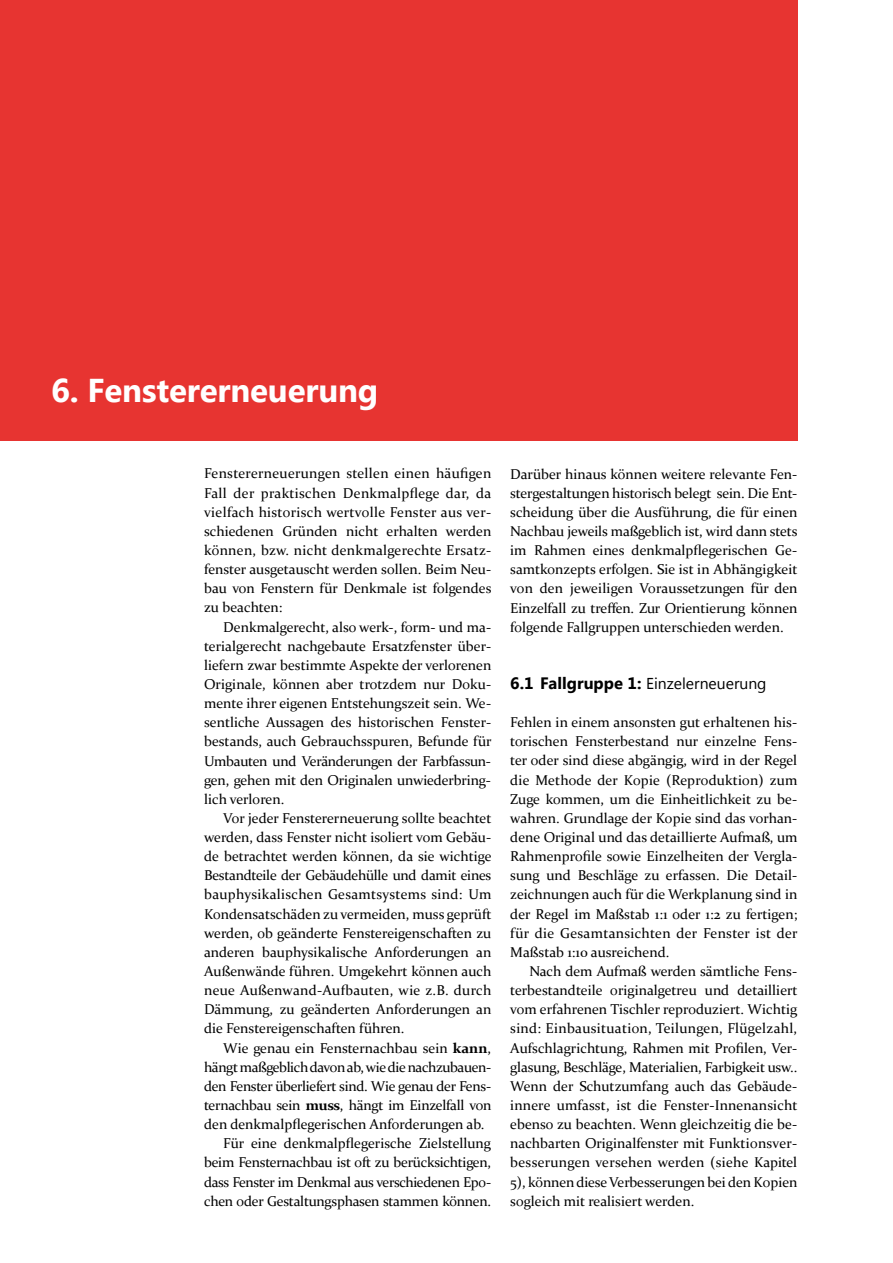
<style>
.page{position:relative;width:893px;height:1263px;background:#fff}
.page>*{position:absolute;margin:0;border:0;box-sizing:border-box;transform-origin:0 0}
.t1{font:700 33px "Lao UI";letter-spacing:-.005em;color:#fff}
.t2{font:15.75px "Lao UI";color:#000}
.t3{font:14.25px/19.2px "Constantia";letter-spacing:-.01em;color:#000;text-align:justify}
.t4{font:14.25px "Constantia";letter-spacing:-.03em;color:#000}
.s1{font-weight:700}
.s2{font-weight:700;font-size:16.5px}
</style>
<div class="page">
<div style="left:0;top:0;width:797px;height:440px;background:#e73431"></div>
<h1 class="t1" style="left:51px;top:368px;width:329px">6. Fenstererneuerung</h1>
<p class="t3" style="left:204px;top:463px;width:289px">Fenstererneuerungen stellen einen häufigen Fall der praktischen Denkmalpflege dar, da vielfach historisch wertvolle Fenster aus ver&shy;schiedenen Gründen nicht erhalten werden können, bzw. nicht denkmalgerechte Ersatz&shy;fenster ausgetauscht werden sollen. Beim Neu&shy;bau von Fenstern für Denkmale ist folgendes zu beachten:</p>
<p class="t3" style="left:204px;top:616px;width:289px;text-indent:19px">Denkmalgerecht, also werk-, form- und ma&shy;terialgerecht nachgebaute Ersatzfenster über&shy;liefern zwar bestimmte Aspekte der verlorenen Originale, können aber trotzdem nur Doku&shy;mente ihrer eigenen Entstehungszeit sein. We&shy;sentliche Aussagen des historischen Fenster&shy;bestands, auch Gebrauchsspuren, Befunde für Umbauten und Veränderungen der Farbfassun&shy;gen, gehen mit den Originalen unwiederbring&shy;lich verloren.</p>
<p class="t3" style="left:204px;top:808px;width:289px;text-indent:19px">Vor jeder Fenstererneuerung sollte beachtet werden, dass Fenster nicht isoliert vom Gebäu&shy;de betrachtet werden können, da sie wichtige Bestandteile der Gebäudehülle und damit eines bauphysikalischen Gesamtsystems sind: Um Kondensatschäden zu vermeiden, muss geprüft werden, ob geänderte Fenstereigenschaften zu anderen bauphysikalische Anforderungen an Außenwände führen. Umgekehrt können auch neue Außenwand-Aufbauten, wie z.B. durch Dämmung, zu geänderten Anforderungen an die Fenstereigenschaften führen.</p>
<p class="t3" style="left:223px;top:1037px;width:269px">Wie genau ein Fensternachbau sein <span class="s1">kann</span>,</p>
<p class="t4" style="left:204px;top:1057px;width:288px">hängt maßgeblich davon ab, wie die nachzubauen-</p>
<p class="t3" style="left:204px;top:1076px;width:289px">den Fenster überliefert sind. Wie genau der Fens-</p>
<p class="t3" style="left:204px;top:1095px;width:289px">ternachbau sein <span class="s1">muss</span>, hängt im Einzelfall von</p>
<p class="t3" style="left:204px;top:1114px;width:282px">den denkmalpflegerischen Anforderungen ab.</p>
<p class="t3" style="left:223px;top:1133px;width:269px">Für eine denkmalpflegerische Zielstellung</p>
<p class="t3" style="left:204px;top:1152px;width:289px">beim Fensternachbau ist oft zu berücksichtigen,</p>
<p class="t4" style="left:204px;top:1172px;width:289px">dass Fenster im Denkmal aus verschiedenen Epo-</p>
<p class="t3" style="left:204px;top:1190px;width:289px">chen oder Gestaltungsphasen stammen können.</p>
<p class="t3" style="left:510px;top:463px;width:289px">Darüber hinaus können weitere relevante Fen&shy;stergestaltungen historisch belegt sein. Die Ent&shy;scheidung über die Ausführung, die für einen Nachbau jeweils maßgeblich ist, wird dann stets im Rahmen eines denkmalpflegerischen Ge&shy;samtkonzepts erfolgen. Sie ist in Abhängigkeit von den jeweiligen Voraussetzungen für den Einzelfall zu treffen. Zur Orientierung können folgende Fallgruppen unterschieden werden.</p>
<p class="t2" style="left:510px;top:673px;width:258px"><span class="s2">6.1 Fallgruppe 1:</span> Einzelerneuerung</p>
<p class="t3" style="left:510px;top:712px;width:289px">Fehlen in einem ansonsten gut erhaltenen his&shy;torischen Fensterbestand nur einzelne Fens&shy;ter oder sind diese abgängig, wird in der Regel die Methode der Kopie (Reproduktion) zum Zuge kommen, um die Einheitlichkeit zu be&shy;wahren. Grundlage der Kopie sind das vorhan&shy;dene Original und das detaillierte Aufmaß, um Rahmenprofile sowie Einzelheiten der Vergla&shy;sung und Beschläge zu erfassen. Die Detail&shy;zeichnungen auch für die Werkplanung sind in der Regel im Maßstab 1:1 oder 1:2 zu fertigen; für die Gesamtansichten der Fenster ist der Maßstab 1:10 ausreichend.</p>
<p class="t3" style="left:510px;top:961px;width:289px;text-indent:19px">Nach dem Aufmaß werden sämtliche Fens&shy;terbestandteile originalgetreu und detailliert vom erfahrenen Tischler reproduziert. Wichtig sind: Einbausituation, Teilungen, Flügelzahl, Aufschlagrichtung, Rahmen mit Profilen, Ver‑ glasung, Beschläge, Materialien, Farbigkeit usw..<br>Wenn der Schutzumfang auch das Gebäude‑ innere umfasst, ist die Fenster-Innenansicht ebenso zu beachten. Wenn gleichzeitig die be&shy;nachbarten Originalfenster mit Funktionsver&shy;besserungen versehen werden (siehe Kapitel 5), können diese Verbesserungen bei den Kopien sogleich mit realisiert werden.</p>
</div>
